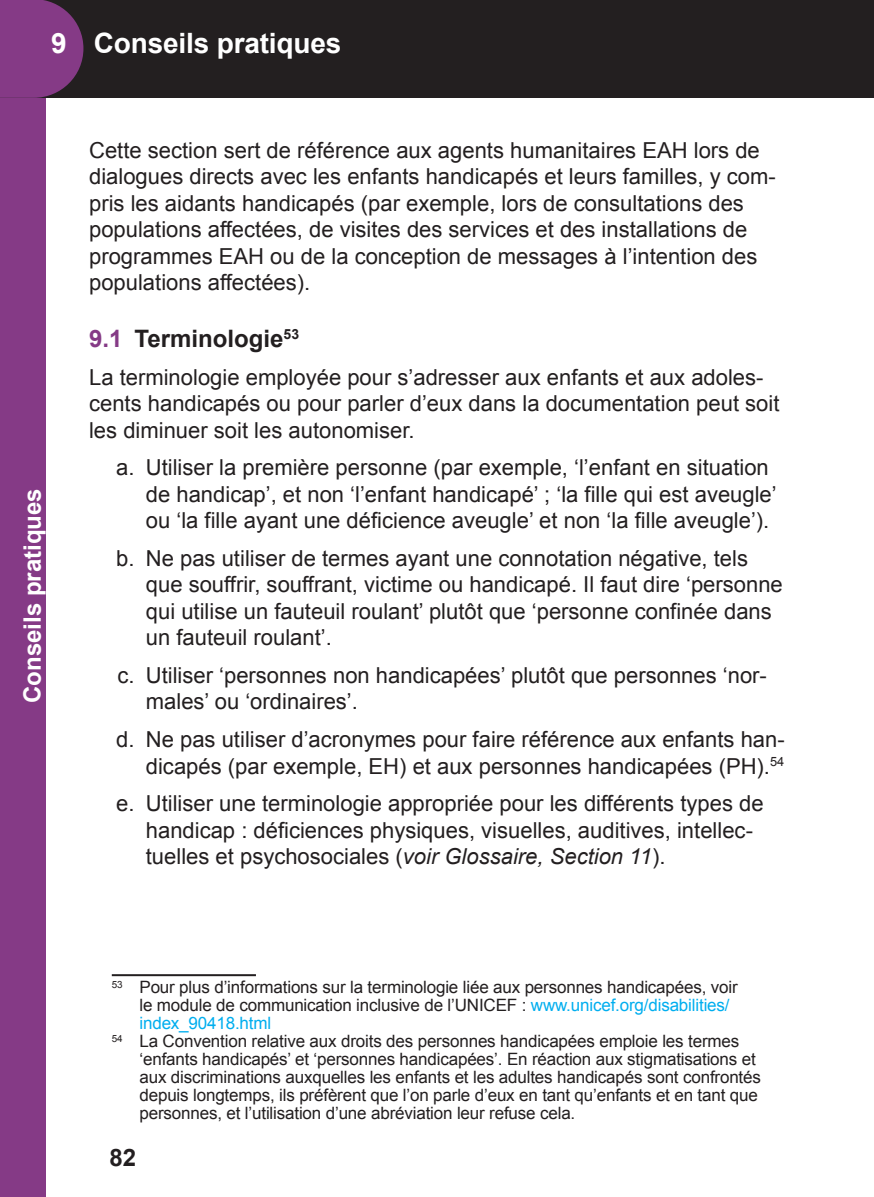
<style>
.page{position:relative;width:874px;height:1197px;background:#fff}
.page>*{position:absolute;margin:0;border:0;box-sizing:border-box;transform-origin:0 0}
.t1{font:700 28px "Arial";letter-spacing:-.005em;color:#fff}
.t2{font:700 24px "Arial";color:#231f20}
.t3{font:700 24px "Arial";color:#fff}
.t4{font:22px/26.4px "Arial";color:#231f20}
.t5{font:17px/18px "Arial";letter-spacing:-.01em;color:#231f20}
.s1{color:#853a86}
.s2{font-style:italic}
.s3{color:#00aeef}
</style>
<div class="page">
<div style="left:0;top:0;width:46px;height:1196px;background:#853a86"></div>
<div style="left:0;top:0;width:873px;height:98px;background:#231f20"></div>
<hr style="left:112px;top:974px;width:144px;height:2px;background:#231f20">
<svg style="left:0;top:0;width:83px;height:98px;background:#793679"></svg>
<h1 class="t1" style="left:51px;top:23px;width:291px">9 Conseils pratiques</h1>
<p class="t3" style="left:16px;top:703px;width:216px;rotate:-90deg">Conseils pratiques</p>
<p class="t4" style="left:89px;top:137px;width:687px">Cette section sert de référence aux agents humanitaires EAH lors de dialogues directs avec les enfants handicapés et leurs familles, y com&shy;pris les aidants handicapés (par exemple, lors de consultations des populations affectées, de visites des services et des installations de programmes EAH ou de la conception de messages à l’intention des populations affectées).</p>
<h2 class="t2" style="left:89px;top:322px;width:211px"><span class="s1">9.1</span> Terminologie<sup>53</sup></h2>
<p class="t4" style="left:89px;top:364px;width:691px">La terminologie employée pour s’adresser aux enfants et aux adoles&shy;cents handicapés ou pour parler d’eux dans la documentation peut soit les diminuer soit les autonomiser.</p>
<p class="t4" style="left:146px;top:454px;width:632px;text-indent:-30px">a. Utiliser la première personne (par exemple, ‘l’enfant en situation de handicap’, et non ‘l’enfant handicapé’ ; ‘la fille qui est aveugle’ ou ‘la fille ayant une déficience aveugle’ et non ‘la fille aveugle’).</p>
<p class="t4" style="left:146px;top:545px;width:638px;text-indent:-30px">b. Ne pas utiliser de termes ayant une connotation négative, tels que souffrir, souffrant, victime ou handicapé. Il faut dire ‘personne qui utilise un fauteuil roulant’ plutôt que ‘personne confinée dans un fauteuil roulant’.</p>
<p class="t4" style="left:146px;top:662px;width:622px;text-indent:-28px">c. Utiliser ‘personnes non handicapées’ plutôt que personnes ‘nor&shy;males’ ou ‘ordinaires’.</p>
<p class="t4" style="left:116px;top:726px;width:669px;text-align:right">d. Ne pas utiliser d’acronymes pour faire référence aux enfants han&shy;dicapés (par exemple, EH) et aux personnes handicapées (PH).<sup>54</sup></p>
<p class="t4" style="left:146px;top:790px;width:619px;text-indent:-30px">e. Utiliser une terminologie appropriée pour les différents types de handicap : déficiences physiques, visuelles, auditives, intellec&shy;tuelles et psychosociales (<span class="s2">voir Glossaire, Section 11</span>).</p>
<p class="t5" style="left:139px;top:978px;width:599px;text-indent:-28px"><sup>53</sup> Pour plus d’informations sur la terminologie liée aux personnes handicapées, voir le module de communication inclusive de l’UNICEF : <span class="s3">www.unicef.org/disabilities/ index_90418.html</span></p>
<p class="t5" style="left:139px;top:1032px;width:622px;text-indent:-28px"><sup>54</sup> La Convention relative aux droits des personnes handicapées emploie les termes ‘enfants handicapés’ et ‘personnes handicapées’. En réaction aux stigmatisations et aux discriminations auxquelles les enfants et les adultes handicapés sont confrontés depuis longtemps, ils préfèrent que l’on parle d’eux en tant qu’enfants et en tant que personnes, et l’utilisation d’une abréviation leur refuse cela.</p>
<p class="t2" style="left:109px;top:1139px;width:28px">82</p>
</div>
